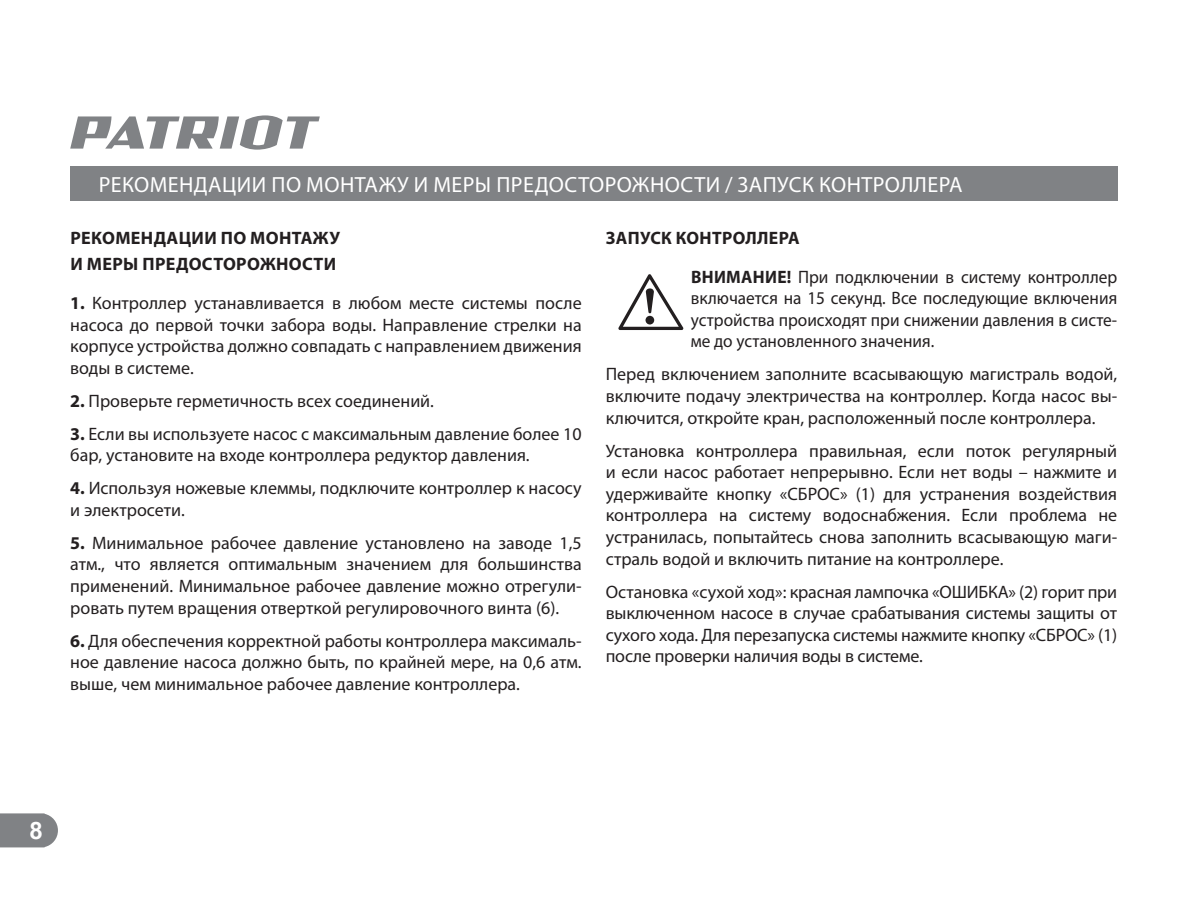
<style>
.page{position:relative;width:1187px;height:923px;background:#fff}
.page>*{position:absolute;margin:0;border:0;box-sizing:border-box;transform-origin:0 0}
.t1{font:700 24px "Arial";color:#fff}
.t2{font:22px "Myriad Pro";letter-spacing:.02em;color:#fff}
.t3{font:18px/21.6px "Myriad Pro";color:#231f20;text-align:justify}
.t4{font:18px/21.6px "Myriad Pro";color:#231f20;scale:.96 1}
.t5{font:700 18px/26.4px "Myriad Pro";letter-spacing:.02em;color:#231f20}
.s1{font-weight:700}
</style>
<div class="page">
<svg style="left:0;top:813px;width:58px;height:34px;background:#898b8d"></svg>
<svg style="left:70px;top:115px;width:250px;height:35px"></svg>
<div style="left:70px;top:166px;width:1047px;height:34px;background:#808285"></div>
<svg style="left:618px;top:274px;width:65px;height:56px"></svg>
<hr style="left:0;top:0;width:1px;height:30px;background:#000">
<hr style="left:1186px;top:0;width:1px;height:30px;background:#000">
<p class="t2" style="left:99px;top:174px;width:865px">РЕКОМЕНДАЦИИ ПО МОНТАЖУ И МЕРЫ ПРЕДОСТОРОЖНОСТИ / ЗАПУСК КОНТРОЛЛЕРА</p>
<p class="t5" style="left:70px;top:226px;width:271px">РЕКОМЕНДАЦИИ ПО МОНТАЖУ<br>И МЕРЫ ПРЕДОСТОРОЖНОСТИ</p>
<p class="t3" style="left:70px;top:293px;width:513px"><span class="s1">1.</span> Контроллер устанавливается в любом месте системы после насоса до первой точки забора воды. Направление стрелки на корпусе устройства должно совпадать с направлением движения воды в системе.</p>
<p class="t3" style="left:70px;top:391px;width:365px"><span class="s1">2.</span> Проверьте герметичность всех соединений.</p>
<p class="t3" style="left:70px;top:424px;width:513px"><span class="s1">3.</span> Если вы используете насос с максимальным давление более 10 бар, установите на входе контроллера редуктор давления.</p>
<p class="t3" style="left:70px;top:478px;width:513px"><span class="s1">4.</span> Используя ножевые клеммы, подключите контроллер к насосу и электросети.</p>
<p class="t3" style="left:70px;top:533px;width:513px"><span class="s1">5.</span> Минимальное рабочее давление установлено на заводе 1,5 атм., что является оптимальным значением для большинства применений. Минимальное рабочее давление можно отрегули&shy;ровать путем вращения отверткой регулировочного винта (6).</p>
<p class="t3" style="left:70px;top:630px;width:513px"><span class="s1">6.</span> Для обеспечения корректной работы контроллера максималь&shy;ное давление насоса должно быть, по крайней мере, на 0,6 атм. выше, чем минимальное рабочее давление контроллера.</p>
<p class="t4" style="left:691px;top:219px;width:445px;line-height:38.6px;text-indent:-85px"><span class="s1">ЗАПУСК КОНТРОЛЛЕРА<br>ВНИМАНИЕ!</span> При подключении в систему контроллер</p>
<p class="t4" style="left:691px;top:288px;width:446px;text-align:justify">включается на 15 секунд. Все последующие включения устройства происходят при снижении давления в систе&shy;ме до установленного значения.</p>
<p class="t3" style="left:605px;top:364px;width:513px">Перед включением заполните всасывающую магистраль водой, включите подачу электричества на контроллер. Когда насос вы&shy;ключится, откройте кран, расположенный после контроллера.</p>
<p class="t3" style="left:605px;top:440px;width:513px">Установка контроллера правильная, если поток регулярный и если насос работает непрерывно. Если нет воды – нажмите и удерживайте кнопку «СБРОС» (1) для устранения воздействия контроллера на систему водоснабжения. Если проблема не устранилась, попытайтесь снова заполнить всасывающую маги&shy;страль водой и включить питание на контроллере.</p>
<p class="t3" style="left:605px;top:581px;width:513px">Остановка «сухой ход»: красная лампочка «ОШИБКА» (2) горит при выключенном насосе в случае срабатывания системы защиты от сухого хода. Для перезапуска системы нажмите кнопку «СБРОС» (1) после проверки наличия воды в системе.</p>
<h1 class="t1" style="left:30px;top:817px;width:15px">8</h1>
</div>
